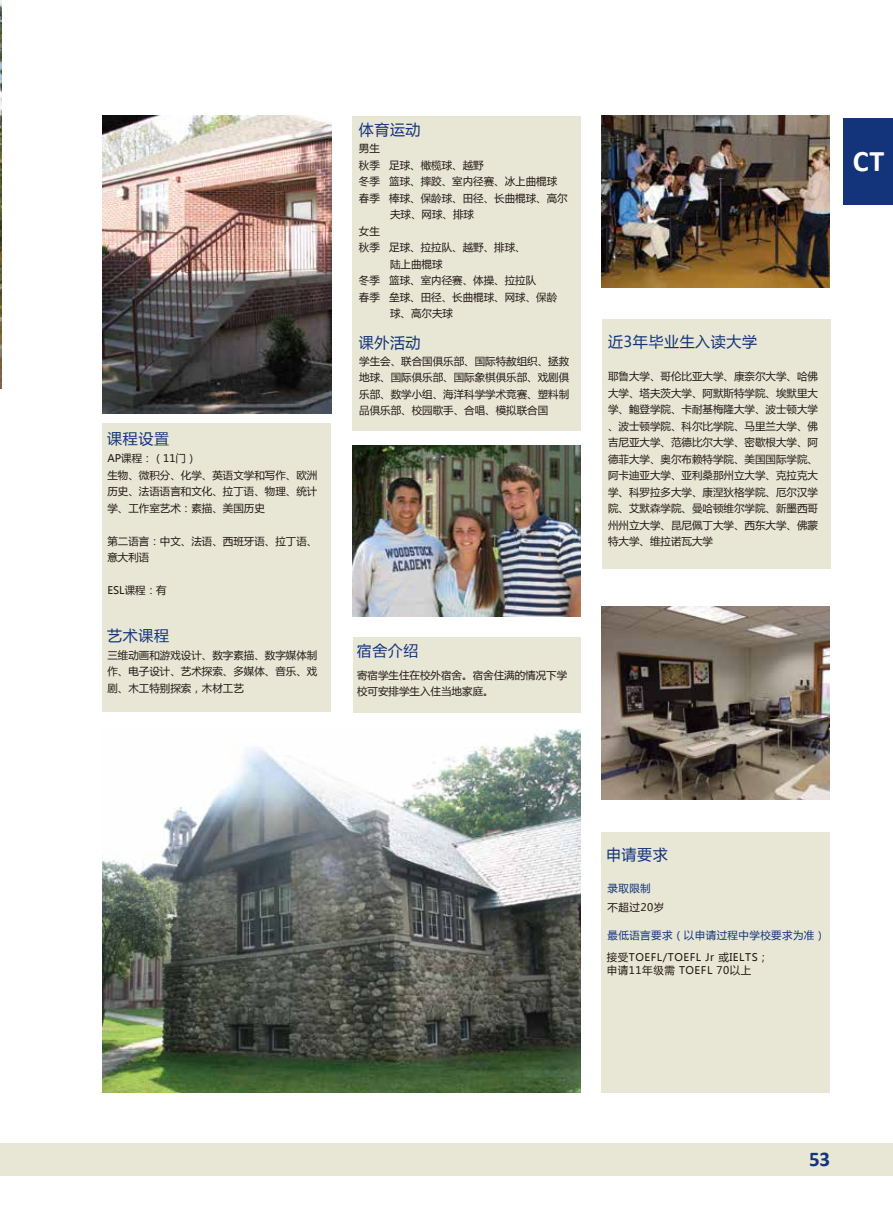
<style>
.page{position:relative;width:893px;height:1212px;background:#fff}
.page>*{position:absolute;margin:0;border:0;box-sizing:border-box;transform-origin:0 0}
.t1{font:700 30px "Calibri";color:#fff}
.t2{font:700 21px "Calibri";color:#13337b}
.t3{font:15px "Microsoft Ya Hei";letter-spacing:.04em;color:#13337b}
.t4{font:10.5px/16.5px "Microsoft Ya Hei";color:#221815}
.t5{font:10.5px/13.5px "Microsoft Ya Hei";letter-spacing:.05em;color:#221815}
.t6{font:10.5px "Microsoft Ya Hei";letter-spacing:.04em;color:#13337b}
</style>
<div class="page">
<div style="left:353px;top:637px;width:228px;height:75px;background:#e8e7d5"></div>
<div style="left:602px;top:320px;width:228px;height:249px;background:#e8e7d5"></div>
<div style="left:602px;top:833px;width:228px;height:260px;background:#e8e7d5"></div>
<div style="left:353px;top:116px;width:228px;height:315px;background:#e8e7d5"></div>
<div style="left:103px;top:424px;width:228px;height:288px;background:#e8e7d5"></div>
<img style="left:0;top:0;width:1px;height:389px">
<div style="left:0;top:1143px;width:893px;height:32px;background:#e8e7d5"></div>
<div style="left:843px;top:118px;width:50px;height:87px;background:#13337b"></div>
<img style="left:103px;top:116px;width:228px;height:297px">
<img style="left:103px;top:729px;width:477px;height:364px">
<img style="left:602px;top:116px;width:228px;height:172px">
<img style="left:602px;top:607px;width:228px;height:192px">
<img style="left:353px;top:445px;width:227px;height:171px">
<h3 class="t3" style="left:107px;top:429px;width:63px">课程设置</h3>
<p class="t4" style="left:107px;top:450px;width:211px">AP课程：（11门）<br>生物、微积分、化学、英语文学和写作、欧洲历史、法语语言和文化、拉丁语、物理、统计学、工作室艺术：素描、美国历史</p>
<p class="t4" style="left:107px;top:532px;width:211px">第二语言：中文、法语、西班牙语、拉丁语、意大利语</p>
<p class="t4" style="left:107px;top:582px;width:61px">ESL课程：有</p>
<h3 class="t3" style="left:107px;top:625px;width:63px">艺术课程</h3>
<p class="t4" style="left:107px;top:646px;width:211px;text-align:justify">三维动画和游戏设计、数字素描、数字媒体制作、电子设计、艺术探索、多媒体、音乐、戏剧、木工特别探索，木材工艺</p>
<h3 class="t3" style="left:359px;top:119px;width:63px">体育运动</h3>
<p class="t4" style="left:359px;top:140px;width:22px">男生</p>
<p class="t4" style="left:359px;top:156px;width:126px">秋季 足球、橄榄球、越野</p>
<p class="t4" style="left:359px;top:173px;width:200px">冬季 篮球、摔跤、室内径赛、冰上曲棍球</p>
<p class="t4" style="left:359px;top:189px;width:210px">春季 棒球、保龄球、田径、长曲棍球、高尔</p>
<p class="t4" style="left:390px;top:206px;width:85px">夫球、网球、排球</p>
<p class="t4" style="left:359px;top:222px;width:22px">女生</p>
<p class="t4" style="left:359px;top:239px;width:168px">秋季 足球、拉拉队、越野、排球、</p>
<p class="t4" style="left:390px;top:255px;width:54px">陆上曲棍球</p>
<p class="t4" style="left:359px;top:272px;width:179px">冬季 篮球、室内径赛、体操、拉拉队</p>
<p class="t4" style="left:359px;top:288px;width:200px">春季 垒球、田径、长曲棍球、网球、保龄</p>
<p class="t4" style="left:390px;top:305px;width:64px">球、高尔夫球</p>
<p class="t4" style="left:359px;top:352px;width:211px;text-align:justify">学生会、联合国俱乐部、国际特赦组织、拯救地球、国际俱乐部、国际象棋俱乐部、戏剧俱乐部、数学小组、海洋科学学术竞赛、塑料制品俱乐部、校园歌手、合唱、模拟联合国</p>
<h3 class="t3" style="left:359px;top:333px;width:63px">课外活动</h3>
<h3 class="t3" style="left:608px;top:331px;width:151px">近3年毕业生入读大学</h3>
<p class="t4" style="left:608px;top:368px;width:212px;text-align:justify">耶鲁大学、哥伦比亚大学、康奈尔大学、哈佛大学、塔夫茨大学、阿默斯特学院、埃默里大学、鲍登学院、卡耐基梅隆大学、波士顿大学、波士顿学院、科尔比学院、马里兰大学、佛吉尼亚大学、范德比尔大学、密歇根大学、阿德菲大学、奥尔布赖特学院、美国国际学院、阿卡迪亚大学、亚利桑那州立大学、克拉克大学、科罗拉多大学、康涅狄格学院、厄尔汉学院、艾默森学院、曼哈顿维尔学院、新墨西哥州州立大学、昆尼佩丁大学、西东大学、佛蒙特大学、维拉诺瓦大学</p>
<h1 class="t1" style="left:853px;top:140px;width:33px">CT</h1>
<h3 class="t3" style="left:357px;top:640px;width:63px">宿舍介绍</h3>
<p class="t4" style="left:357px;top:666px;width:211px">寄宿学生住在校外宿舍。宿舍住满的情况下学校可安排学生入住当地家庭。</p>
<h3 class="t3" style="left:606px;top:845px;width:63px">申请要求</h3>
<p class="t6" style="left:608px;top:881px;width:45px">录取限制</p>
<p class="t6" style="left:608px;top:928px;width:219px">最低语言要求（以申请过程中学校要求为准）</p>
<p class="t5" style="left:607px;top:950px;width:163px">接受TOEFL/TOEFL Jr 或IELTS；申请11年级需 TOEFL 70以上</p>
<p class="t4" style="left:607px;top:898px;width:58px">不超过20岁</p>
<h2 class="t2" style="left:809px;top:1144px;width:23px">53</h2>
</div>
